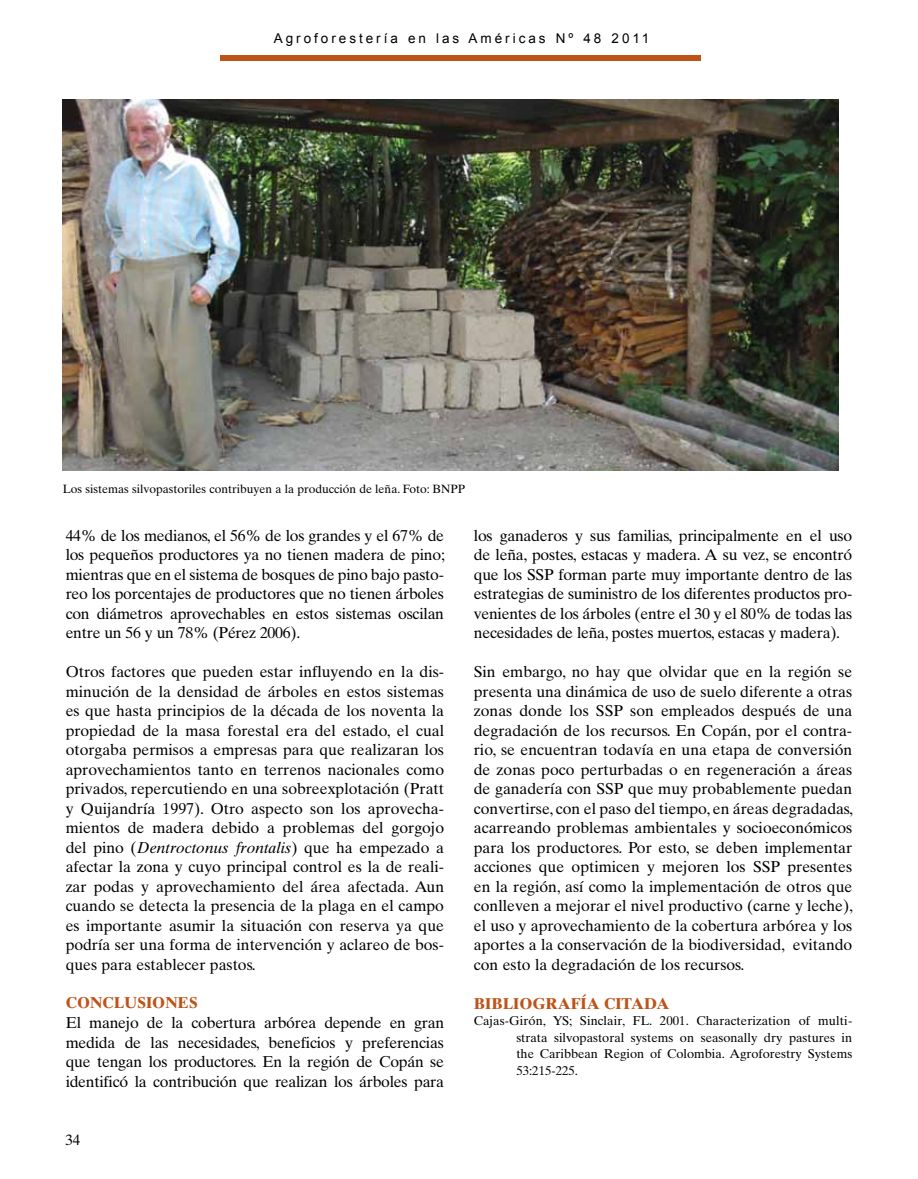
<style>
.page{position:relative;width:918px;height:1179px;background:#fff}
.page>*{position:absolute;margin:0;border:0;box-sizing:border-box;transform-origin:0 0}
.t1{font:15.75px/19.5px "Times Ten";letter-spacing:-.015em;color:#000;text-align:justify}
.t2{font:700 15.75px "Times Ten";color:#be5317}
.t3{font:15px "Times Ten";color:#000}
.t4{font:13.5px "Arial";letter-spacing:.22em;color:#000}
.t5{font:12.75px/16.5px "Times Ten";color:#000;text-align:justify}
.t6{font:12px "Times Ten";color:#000}
.s1{font-style:italic}
</style>
<div class="page">
<div style="left:220px;top:55px;width:480px;height:5px;background:#be5317"></div>
<img style="left:63px;top:99px;width:776px;height:372px">
<p class="t4" style="left:274px;top:31px;width:377px">Agroforestería en las Américas Nº 48 2011</p>
<p class="t6" style="left:63px;top:482px;width:404px">Los sistemas silvopastoriles contribuyen a la producción de leña. Foto: BNPP</p>
<p class="t1" style="left:66px;top:525px;width:381px">44% de los medianos, el 56% de los grandes y el 67% de los pequeños productores ya no tienen madera de pino; mientras que en el sistema de bosques de pino bajo pasto&shy;reo los porcentajes de productores que no tienen árboles con diámetros aprovechables en estos sistemas oscilan entre un 56 y un 78% (Pérez 2006).</p>
<p class="t1" style="left:66px;top:662px;width:380px">Otros factores que pueden estar influyendo en la dis&shy;minución de la densidad de árboles en estos sistemas es que hasta principios de la década de los noventa la propiedad de la masa forestal era del estado, el cual otorgaba permisos a empresas para que realizaran los aprovechamientos tanto en terrenos nacionales como privados, repercutiendo en una sobreexplotación (Pratt y Quijandría 1997). Otro aspecto son los aprovecha&shy;mientos de madera debido a problemas del gorgojo del pino (<span class="s1">Dentroctonus frontalis</span>) que ha empezado a afectar la zona y cuyo principal control es la de reali&shy;zar podas y aprovechamiento del área afectada. Aun cuando se detecta la presencia de la plaga en el campo es importante asumir la situación con reserva ya que podría ser una forma de intervención y aclareo de bos&shy;ques para establecer pastos.</p>
<p class="t2" style="left:66px;top:993px;width:134px">CONCLUSIONES</p>
<p class="t1" style="left:66px;top:1013px;width:380px">El manejo de la cobertura arbórea depende en gran medida de las necesidades, beneficios y preferencias que tengan los productores. En la región de Copán se identificó la contribución que realizan los árboles para</p>
<p class="t1" style="left:474px;top:525px;width:380px">los ganaderos y sus familias, principalmente en el uso de leña, postes, estacas y madera. A su vez, se encontró que los SSP forman parte muy importante dentro de las estrategias de suministro de los diferentes productos pro&shy;venientes de los árboles (entre el 30 y el 80% de todas las necesidades de leña, postes muertos, estacas y madera).</p>
<p class="t1" style="left:474px;top:662px;width:381px">Sin embargo, no hay que olvidar que en la región se presenta una dinámica de uso de suelo diferente a otras zonas donde los SSP son empleados después de una degradación de los recursos. En Copán, por el contra&shy;rio, se encuentran todavía en una etapa de conversión de zonas poco perturbadas o en regeneración a áreas de ganadería con SSP que muy probablemente puedan convertirse, con el paso del tiempo, en áreas degradadas, acarreando problemas ambientales y socioeconómicos para los productores. Por esto, se deben implementar acciones que optimicen y mejoren los SSP presentes en la región, así como la implementación de otros que conlleven a mejorar el nivel productivo (carne y leche), el uso y aprovechamiento de la cobertura arbórea y los aportes a la conservación de la biodiversidad, evitando con esto la degradación de los recursos.</p>
<p class="t2" style="left:474px;top:994px;width:197px">BIBLIOGRAFÍA CITADA</p>
<p class="t5" style="left:516px;top:1012px;width:337px;text-indent:-43px">Cajas-Girón, YS; Sinclair, FL. 2001. Characterization of multi&shy;strata silvopastoral systems on seasonally dry pastures in the Caribbean Region of Colombia. Agroforestry Systems 53:215-225.</p>
<p class="t3" style="left:65px;top:1131px;width:16px">34</p>
</div>
